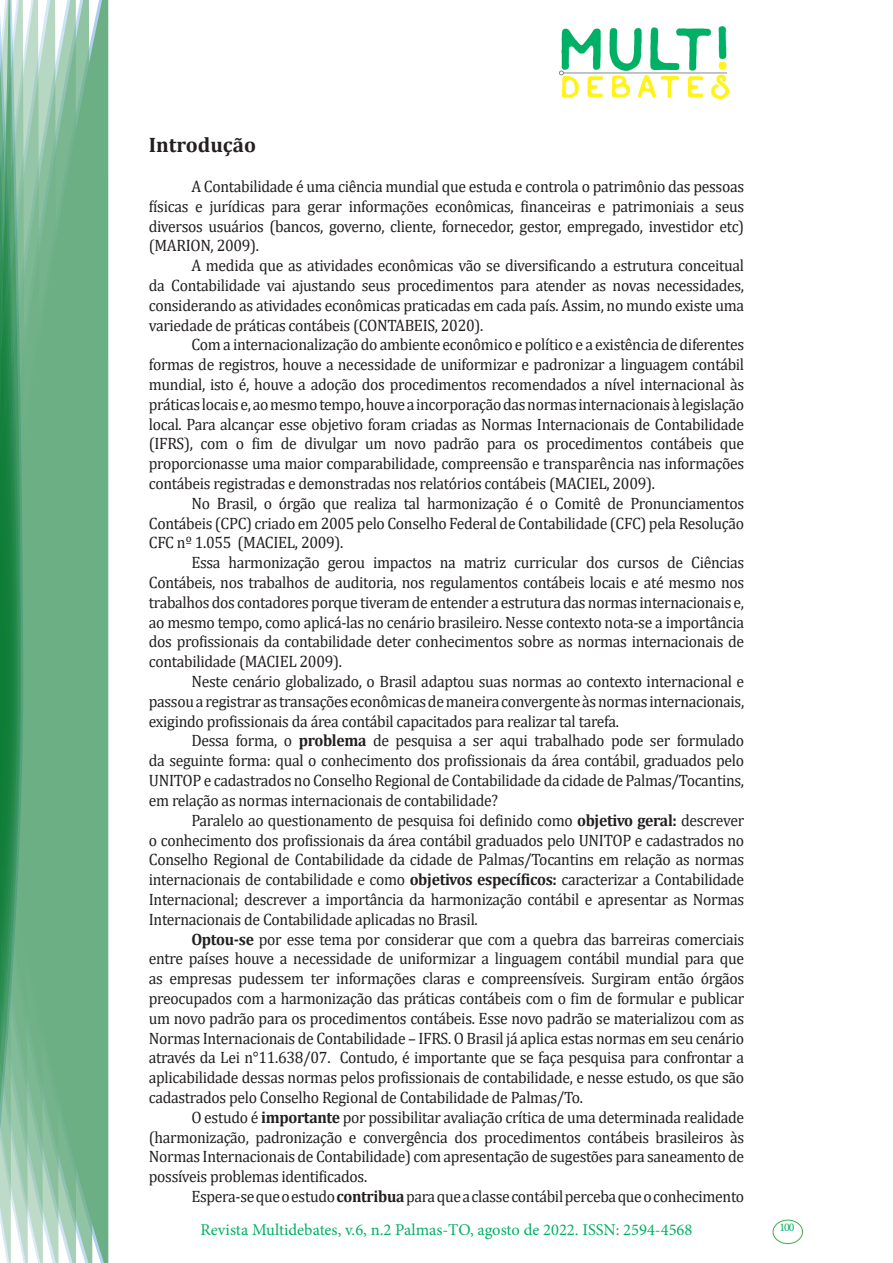
<style>
.page{position:relative;width:893px;height:1263px;background:#fff}
.page>*{position:absolute;margin:0;border:0;box-sizing:border-box;transform-origin:0 0}
.Titulo_2{font:700 21px "Cambria";color:#231f20}
.texto{font:16.5px/19.8px "Cambria";letter-spacing:-.02em;color:#231f20;text-align:justify;scale:.95 1}
.t1{font:16.5px "Minion Pro";color:#00b064}
.t2{font:11.7px "Minion Pro";color:#00b064}
.s1{font-weight:700}
</style>
<div class="page">
<img style="left:559px;top:26px;width:169px;height:72px">
<div style="left:95px;top:0;width:14px;height:1263px;background:#6caf84"></div>
<svg style="left:79px;top:0;width:16px;height:1263px;background:#71b289"></svg>
<svg style="left:62px;top:0;width:17px;height:1263px;background:#75b48c"></svg>
<svg style="left:45px;top:0;width:17px;height:1263px;background:#7cb792"></svg>
<svg style="left:30px;top:0;width:15px;height:1263px;background:#80ba96"></svg>
<svg style="left:0;top:0;width:30px;height:1263px;background:#61a97f"></svg>
<div style="left:772px;top:1219px;width:31px;height:25px;border:1px solid #40ae49;border-radius:50%"></div>
<p class="Titulo_2" style="left:149px;top:130px;width:109px">Introdução</p>
<p class="texto" style="left:149px;top:176px;width:628px;text-indent:43px">A Contabilidade é uma ciência mundial que estuda e controla o patrimônio das pessoas físicas e jurídicas para gerar informações econômicas, financeiras e patrimoniais a seus diversos usuários (bancos, governo, cliente, fornecedor, gestor, empregado, investidor etc) (MARION, 2009).</p>
<p class="texto" style="left:149px;top:256px;width:628px;text-indent:43px">A medida que as atividades econômicas vão se diversificando a estrutura conceitual da Contabilidade vai ajustando seus procedimentos para atender as novas necessidades, considerando as atividades econômicas praticadas em cada país. Assim, no mundo existe uma variedade de práticas contábeis (CONTABEIS, 2020).</p>
<p class="texto" style="left:149px;top:335px;width:628px;text-indent:43px">Com a internacionalização do ambiente econômico e político e a existência de diferentes formas de registros, houve a necessidade de uniformizar e padronizar a linguagem contábil mundial, isto é, houve a adoção dos procedimentos recomendados a nível internacional às práticas locais e, ao mesmo tempo, houve a incorporação das normas internacionais à legislação local. Para alcançar esse objetivo foram criadas as Normas Internacionais de Contabilidade (IFRS), com o fim de divulgar um novo padrão para os procedimentos contábeis que proporcionasse uma maior comparabilidade, compreensão e transparência nas informações contábeis registradas e demonstradas nos relatórios contábeis (MACIEL, 2009).</p>
<p class="texto" style="left:149px;top:493px;width:628px;text-indent:43px">No Brasil, o órgão que realiza tal harmonização é o Comitê de Pronunciamentos Contábeis (CPC) criado em 2005 pelo Conselho Federal de Contabilidade (CFC) pela Resolução CFC nº 1.055 (MACIEL, 2009).</p>
<p class="texto" style="left:149px;top:553px;width:628px;text-indent:43px">Essa harmonização gerou impactos na matriz curricular dos cursos de Ciências Contábeis, nos trabalhos de auditoria, nos regulamentos contábeis locais e até mesmo nos trabalhos dos contadores porque tiveram de entender a estrutura das normas internacionais e, ao mesmo tempo, como aplicá-las no cenário brasileiro. Nesse contexto nota-se a importância dos profissionais da contabilidade deter conhecimentos sobre as normas internacionais de contabilidade (MACIEL 2009).</p>
<p class="texto" style="left:149px;top:671px;width:628px;text-indent:43px">Neste cenário globalizado, o Brasil adaptou suas normas ao contexto internacional e passou a registrar as transações econômicas de maneira convergente às normas internacionais, exigindo profissionais da área contábil capacitados para realizar tal tarefa.</p>
<p class="texto" style="left:149px;top:731px;width:628px;text-indent:43px">Dessa forma, o <span class="s1">problema</span> de pesquisa a ser aqui trabalhado pode ser formulado da seguinte forma: qual o conhecimento dos profissionais da área contábil, graduados pelo UNITOP e cadastrados no Conselho Regional de Contabilidade da cidade de Palmas/Tocantins, em relação as normas internacionais de contabilidade?</p>
<p class="texto" style="left:149px;top:810px;width:628px;text-indent:43px">Paralelo ao questionamento de pesquisa foi definido como <span class="s1">objetivo geral:</span> descrever o conhecimento dos profissionais da área contábil graduados pelo UNITOP e cadastrados no Conselho Regional de Contabilidade da cidade de Palmas/Tocantins em relação as normas internacionais de contabilidade e como <span class="s1">objetivos específicos:</span> caracterizar a Contabilidade Internacional; descrever a importância da harmonização contábil e apresentar as Normas Internacionais de Contabilidade aplicadas no Brasil.</p>
<p class="texto" style="left:149px;top:929px;width:628px;text-indent:43px"><span class="s1">Optou-se</span> por esse tema por considerar que com a quebra das barreiras comerciais entre países houve a necessidade de uniformizar a linguagem contábil mundial para que as empresas pudessem ter informações claras e compreensíveis. Surgiram então órgãos preocupados com a harmonização das práticas contábeis com o fim de formular e publicar um novo padrão para os procedimentos contábeis. Esse novo padrão se materializou com as Normas Internacionais de Contabilidade – IFRS. O Brasil já aplica estas normas em seu cenário através da Lei n°11.638/07. Contudo, é importante que se faça pesquisa para confrontar a aplicabilidade dessas normas pelos profissionais de contabilidade, e nesse estudo, os que são cadastrados pelo Conselho Regional de Contabilidade de Palmas/To.</p>
<p class="texto" style="left:149px;top:1107px;width:628px;text-indent:43px">O estudo é <span class="s1">importante</span> por possibilitar avaliação crítica de uma determinada realidade (harmonização, padronização e convergência dos procedimentos contábeis brasileiros às Normas Internacionais de Contabilidade) com apresentação de sugestões para saneamento de possíveis problemas identificados.</p>
<p class="texto" style="left:191px;top:1186px;width:583px">Espera-se que o estudo <span class="s1">contribua</span> para que a classe contábil perceba que o conhecimento</p>
<p class="t1" style="left:200px;top:1218px;width:493px">Revista Multidebates, v.6, n.2 Palmas-TO, agosto de 2022. ISSN: 2594-4568</p>
<p class="t2" style="left:779px;top:1219px;width:16px">100</p>
</div>
